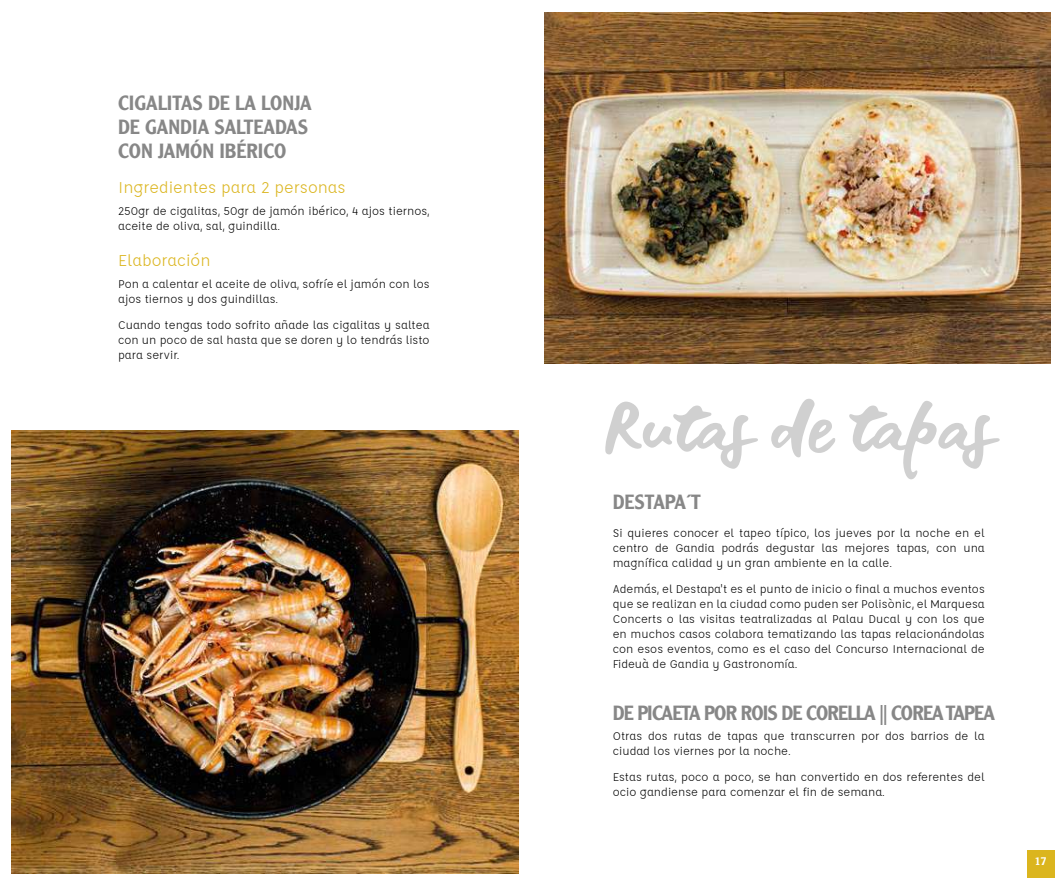
<style>
.page{position:relative;width:1063px;height:886px;background:#fff}
.page>*{position:absolute;margin:0;border:0;box-sizing:border-box;transform-origin:0 0}
.t1{font:65.88px "Blue Fires Sample";color:#d0d0d0}
.t2{font:500 20px/24px "Clearface Gothic LH65";color:#878787}
.t3{font:500 20px "Clearface Gothic LH65";letter-spacing:-.04em;color:#878787}
.t4{font:17.5px "Affogato";color:#dbb51e}
.t5{font:12.5px/15px "Affogato";color:#000}
.t6{font:500 11.25px "Clearface Gothic LH65";color:#fff}
</style>
<div class="page">
<img style="left:12px;top:431px;width:507px;height:442px">
<div style="left:1028px;top:850px;width:27px;height:28px;background:#dbb51e"></div>
<img style="left:544px;top:13px;width:506px;height:350px">
<h2 class="t2" style="left:118px;top:91px;width:195px">CIGALITAS DE LA LONJA<br>DE GANDIA SALTEADAS<br>CON JAMÓN IBÉRICO</h2>
<h3 class="t4" style="left:118px;top:176px;width:229px">Ingredientes para 2 personas</h3>
<p class="t5" style="left:118px;top:203px;width:313px">250gr de cigalitas, 50gr de jamón ibérico, 4 ajos tiernos, aceite de oliva, sal, guindilla.</p>
<h3 class="t4" style="left:118px;top:250px;width:94px">Elaboración</h3>
<p class="t5" style="left:118px;top:277px;width:313px">Pon a calentar el aceite de oliva, sofríe el jamón con los ajos tiernos y dos guindillas.</p>
<p class="t5" style="left:118px;top:317px;width:313px;text-align:justify">Cuando tengas todo sofrito añade las cigalitas y saltea con un poco de sal hasta que se doren y lo tendrás listo para servir.</p>
<h1 class="t1" style="left:602px;top:388px;width:391px">Rutas de tapas</h1>
<h2 class="t2" style="left:613px;top:489px;width:89px">DESTAPA´T</h2>
<p class="t5" style="left:613px;top:525px;width:374px;text-align:justify">Si quieres conocer el tapeo típico, los jueves por la noche en el centro de Gandia podrás degustar las mejores tapas, con una magnífica calidad y un gran ambiente en la calle.</p>
<p class="t5" style="left:613px;top:581px;width:374px;text-align:justify">Además, el Destapa't es el punto de inicio o final a muchos eventos que se realizan en la ciudad como puden ser Polisònic, el Marquesa Concerts o las visitas teatralizadas al Palau Ducal y con los que en muchos casos colabora tematizando las tapas relacionándolas con esos eventos, como es el caso del Concurso Internacional de Fideuà de Gandia y Gastronomía.</p>
<h2 class="t3" style="left:613px;top:701px;width:384px">DE PICAETA POR ROIS DE CORELLA || COREA TAPEA</h2>
<p class="t5" style="left:613px;top:728px;width:374px">Otras dos rutas de tapas que transcurren por dos barrios de la ciudad los viernes por la noche.</p>
<p class="t5" style="left:613px;top:769px;width:374px">Estas rutas, poco a poco, se han convertido en dos referentes del ocio gandiense para comenzar el fin de semana.</p>
<p class="t6" style="left:1035px;top:854px;width:13px">17</p>
</div>
